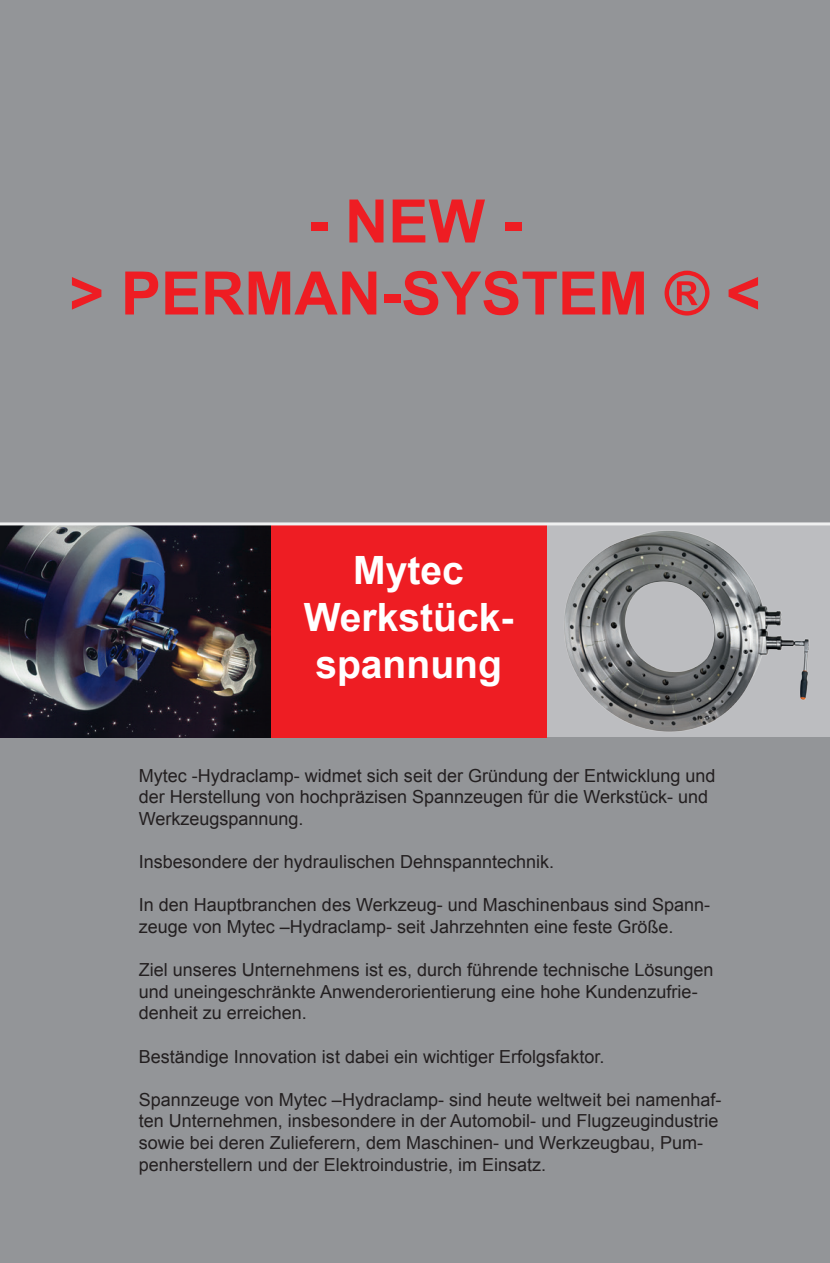
<style>
.page{position:relative;width:830px;height:1263px;background:#fff}
.page>*{position:absolute;margin:0;border:0;box-sizing:border-box;transform-origin:0 0}
.Arial_bold_40p{font:700 60px "Arial";color:#ee1d23}
.Arial_bold_26p{font:700 39px/46.8px "Arial";color:#fff}
.Arial_regular_12p{font:18px/21.6px "Arial";color:#231f20}
</style>
<div class="page">
<div style="left:0;top:0;width:829px;height:1263px;background:#939598"></div>
<div style="left:0;top:524px;width:829px;height:213px;background:#bcbdc0"></div>
<div style="left:265px;top:525px;width:281px;height:212px;background:#ee1d23"></div>
<img style="left:0;top:525px;width:270px;height:212px">
<img style="left:557px;top:525px;width:261px;height:207px">
<hr style="left:0;top:522px;width:829px;height:3px;background:#eff0f0">
<p class="Arial_bold_40p" style="left:308px;top:182px;width:215px">- NEW -</p>
<p class="Arial_bold_40p" style="left:69px;top:254px;width:693px">&gt; PERMAN-SYSTEM ® &lt;</p>
<p class="Arial_bold_26p" style="left:353px;top:549px;width:112px">Mytec</p>
<p class="Arial_bold_26p" style="left:303px;top:595px;width:209px">Werkstück&shy;spannung</p>
<p class="Arial_regular_12p" style="left:139px;top:765px;width:578px">Mytec -Hydraclamp- widmet sich seit der Gründung der Entwicklung und der Herstellung von hochpräzisen Spannzeugen für die Werkstück- und<br>Werkzeugspannung.</p>
<p class="Arial_regular_12p" style="left:139px;top:851px;width:417px">Insbesondere der hydraulischen Dehnspanntechnik.</p>
<p class="Arial_regular_12p" style="left:139px;top:894px;width:573px">In den Hauptbranchen des Werkzeug- und Maschinenbaus sind Spann&shy;zeuge von Mytec –Hydraclamp- seit Jahrzehnten eine feste Größe.</p>
<p class="Arial_regular_12p" style="left:139px;top:959px;width:576px">Ziel unseres Unternehmens ist es, durch führende technische Lösungen und uneingeschränkte Anwenderorientierung eine hohe Kundenzufrie&shy;denheit zu erreichen.</p>
<p class="Arial_regular_12p" style="left:139px;top:1046px;width:467px">Beständige Innovation ist dabei ein wichtiger Erfolgsfaktor.</p>
<p class="Arial_regular_12p" style="left:139px;top:1089px;width:584px">Spannzeuge von Mytec –Hydraclamp- sind heute weltweit bei namenhaf&shy;ten Unternehmen, insbesondere in der Automobil- und Flugzeugindustrie sowie bei deren Zulieferern, dem Maschinen- und Werkzeugbau, Pum&shy;penherstellern und der Elektroindustrie, im Einsatz.</p>
</div>
